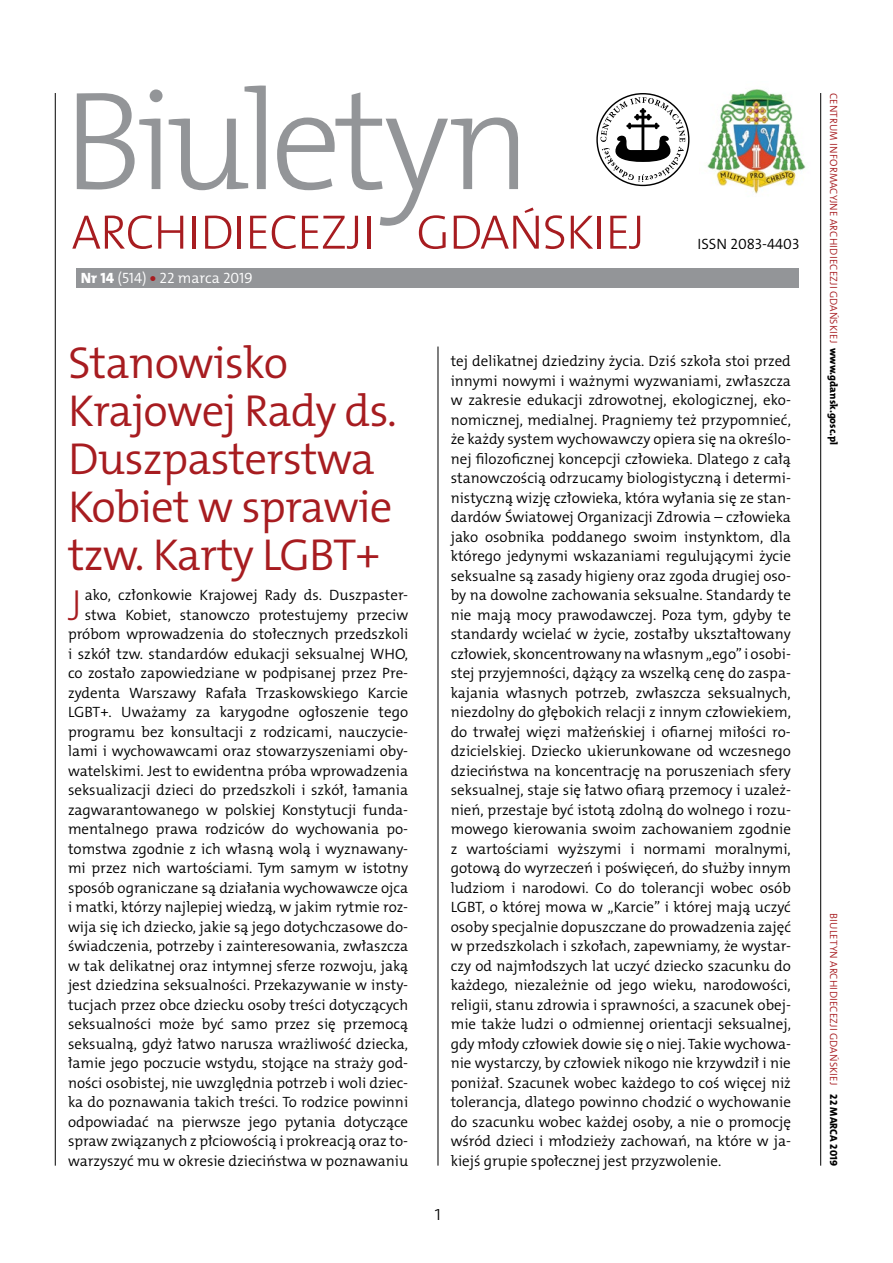
<style>
.page{position:relative;width:893px;height:1263px;background:#fff}
.page>*{position:absolute;margin:0;border:0;box-sizing:border-box;transform-origin:0 0}
.t1{font:45px/48px "The Mix HP4 Se Lig";letter-spacing:-.02em;color:#a71c20}
.t2{font:43.95px "The Mix HP2 Ex Lig";color:#a71c20}
.t3{font:21px "The Mix HP2 Ex Lig";color:#000}
.t4{font:15px/19.5px "The Mix HP4 Se Lig";color:#000;text-align:right}
.t5{font:15px "The Mix HP4 Se Lig";color:#fff}
.t6{font:10.5px "The Mix HP4 Se Lig";letter-spacing:.015em;color:#a71c20}
.s1{font-family:"The Mix HP8 Ex Bld"}
.s2{font-family:"The Mix HP8 Ex Bld";color:#a71c20}
.s3{font-family:"The Mix HP8 Ex Bld";color:#000}
</style>
<div class="page">
<hr style="left:55px;top:93px;width:1px;height:1073px;background:#000">
<hr style="left:438px;top:347px;width:1px;height:819px;background:#000">
<hr style="left:820px;top:93px;width:1px;height:1073px;background:#000">
<svg style="left:77px;top:89px;width:86px;height:100px"></svg>
<svg style="left:169px;top:85px;width:97px;height:105px"></svg>
<svg style="left:72px;top:215px;width:80px;height:34px"></svg>
<svg style="left:158px;top:216px;width:25px;height:33px"></svg>
<hr style="left:193px;top:216px;width:3px;height:33px;background:#a71c20">
<svg style="left:205px;top:216px;width:26px;height:33px"></svg>
<hr style="left:238px;top:216px;width:3px;height:33px;background:#a71c20">
<svg style="left:250px;top:216px;width:16px;height:33px"></svg>
<svg style="left:272px;top:92px;width:267px;height:157px"></svg>
<svg style="left:545px;top:215px;width:19px;height:34px"></svg>
<svg style="left:571px;top:216px;width:22px;height:33px"></svg>
<hr style="left:598px;top:216px;width:3px;height:33px;background:#a71c20">
<svg style="left:610px;top:216px;width:30px;height:33px"></svg>
<img style="left:707px;top:89px;width:99px;height:105px">
<svg style="left:596px;top:93px;width:93px;height:93px"></svg>
<div style="left:77px;top:268px;width:722px;height:20px;background:#939598"></div>
<p class="t5" style="left:81px;top:268px;width:174px"><span class="s1">Nr 14</span> (514) <span class="s2">•</span> 22 marca 2019</p>
<h1 class="t1" style="left:68px;top:339px;width:330px">Stanowisko<br>Krajowej Rady ds.<br>Duszpasterstwa<br>Kobiet w sprawie tzw. Karty LGBT+</h1>
<h2 class="t2" style="left:68px;top:576px;width:16px">J</h2>
<p class="t4" style="left:68px;top:585px;width:342px">ako, członkowie Krajowej Rady ds. Duszpaster&shy;stwa Kobiet, stanowczo protestujemy przeciw próbom wprowadzenia do stołecznych przedszkoli i szkół tzw. standardów edukacji seksualnej WHO, co zostało zapowiedziane w podpisanej przez Pre&shy;zydenta Warszawy Rafała Trzaskowskiego Karcie LGBT+. Uważamy za karygodne ogłoszenie tego programu bez konsultacji z rodzicami, nauczycie&shy;lami i wychowawcami oraz stowarzyszeniami oby&shy;watelskimi. Jest to ewidentna próba wprowadzenia seksualizacji dzieci do przedszkoli i szkół, łamania zagwarantowanego w polskiej Konstytucji funda&shy;mentalnego prawa rodziców do wychowania po&shy;tomstwa zgodnie z ich własną wolą i wyznawany&shy;mi przez nich wartościami. Tym samym w istotny sposób ograniczane są działania wychowawcze ojca i matki, którzy najlepiej wiedzą, w jakim rytmie roz&shy;wija się ich dziecko, jakie są jego dotychczasowe do&shy;świadczenia, potrzeby i zainteresowania, zwłaszcza w tak delikatnej oraz intymnej sferze rozwoju, jaką jest dziedzina seksualności. Przekazywanie w insty&shy;tucjach przez obce dziecku osoby treści dotyczących seksualności może być samo przez się przemocą seksualną, gdyż łatwo narusza wrażliwość dziecka, łamie jego poczucie wstydu, stojące na straży god&shy;ności osobistej, nie uwzględnia potrzeb i woli dziec&shy;ka do poznawania takich treści. To rodzice powinni odpowiadać na pierwsze jego pytania dotyczące spraw związanych z płciowością i prokreacją oraz to&shy;warzyszyć mu w okresie dzieciństwa w poznawaniu</p>
<p class="t4" style="left:697px;top:234px;width:103px">ISSN 2083-4403</p>
<p class="t4" style="left:451px;top:351px;width:342px;text-align:justify">tej delikatnej dziedziny życia. Dziś szkoła stoi przed innymi nowymi i ważnymi wyzwaniami, zwłaszcza w zakresie edukacji zdrowotnej, ekologicznej, eko&shy;nomicznej, medialnej. Pragniemy też przypomnieć, że każdy system wychowawczy opiera się na określo&shy;nej filozoficznej koncepcji człowieka. Dlatego z całą stanowczością odrzucamy biologistyczną i determi&shy;nistyczną wizję człowieka, która wyłania się ze stan&shy;dardów Światowej Organizacji Zdrowia – człowieka jako osobnika poddanego swoim instynktom, dla którego jedynymi wskazaniami regulującymi życie seksualne są zasady higieny oraz zgoda drugiej oso&shy;by na dowolne zachowania seksualne. Standardy te nie mają mocy prawodawczej. Poza tym, gdyby te standardy wcielać w życie, zostałby ukształtowany człowiek, skoncentrowany na własnym „ego” i osobi&shy;stej przyjemności, dążący za wszelką cenę do zaspa&shy;kajania własnych potrzeb, zwłaszcza seksualnych, niezdolny do głębokich relacji z innym człowiekiem, do trwałej więzi małżeńskiej i ofiarnej miłości ro&shy;dzicielskiej. Dziecko ukierunkowane od wczesnego dzieciństwa na koncentrację na poruszeniach sfery seksualnej, staje się łatwo ofiarą przemocy i uzależ&shy;nień, przestaje być istotą zdolną do wolnego i rozu&shy;mowego kierowania swoim zachowaniem zgodnie z wartościami wyższymi i normami moralnymi, gotową do wyrzeczeń i poświęceń, do służby innym ludziom i narodowi. Co do tolerancji wobec osób LGBT, o której mowa w „Karcie” i której mają uczyć osoby specjalnie dopuszczane do prowadzenia zajęć w przedszkolach i szkołach, zapewniamy, że wystar&shy;czy od najmłodszych lat uczyć dziecko szacunku do każdego, niezależnie od jego wieku, narodowości, religii, stanu zdrowia i sprawności, a szacunek obej&shy;mie także ludzi o odmiennej orientacji seksualnej, gdy młody człowiek dowie się o niej. Takie wychowa&shy;nie wystarczy, by człowiek nikogo nie krzywdził i nie poniżał. Szacunek wobec każdego to coś więcej niż tolerancja, dlatego powinno chodzić o wychowanie do szacunku wobec każdej osoby, a nie o promocję wśród dzieci i młodzieży zachowań, na które w ja&shy;kiejś grupie społecznej jest przyzwolenie.</p>
<h3 class="t3" style="left:434px;top:1199px;width:9px">1</h3>
<p class="t6" style="left:840px;top:93px;width:354px;rotate:90deg">Centrum Informacyjne Archi di ecezji Gdański ej <span class="s3">www.gdansk.gosc.pl</span></p>
<p class="t6" style="left:840px;top:913px;width:254px;rotate:90deg">Bi uletyn Archi di ecezji Gdański ej <span class="s3">22 marca 2019</span></p>
</div>
